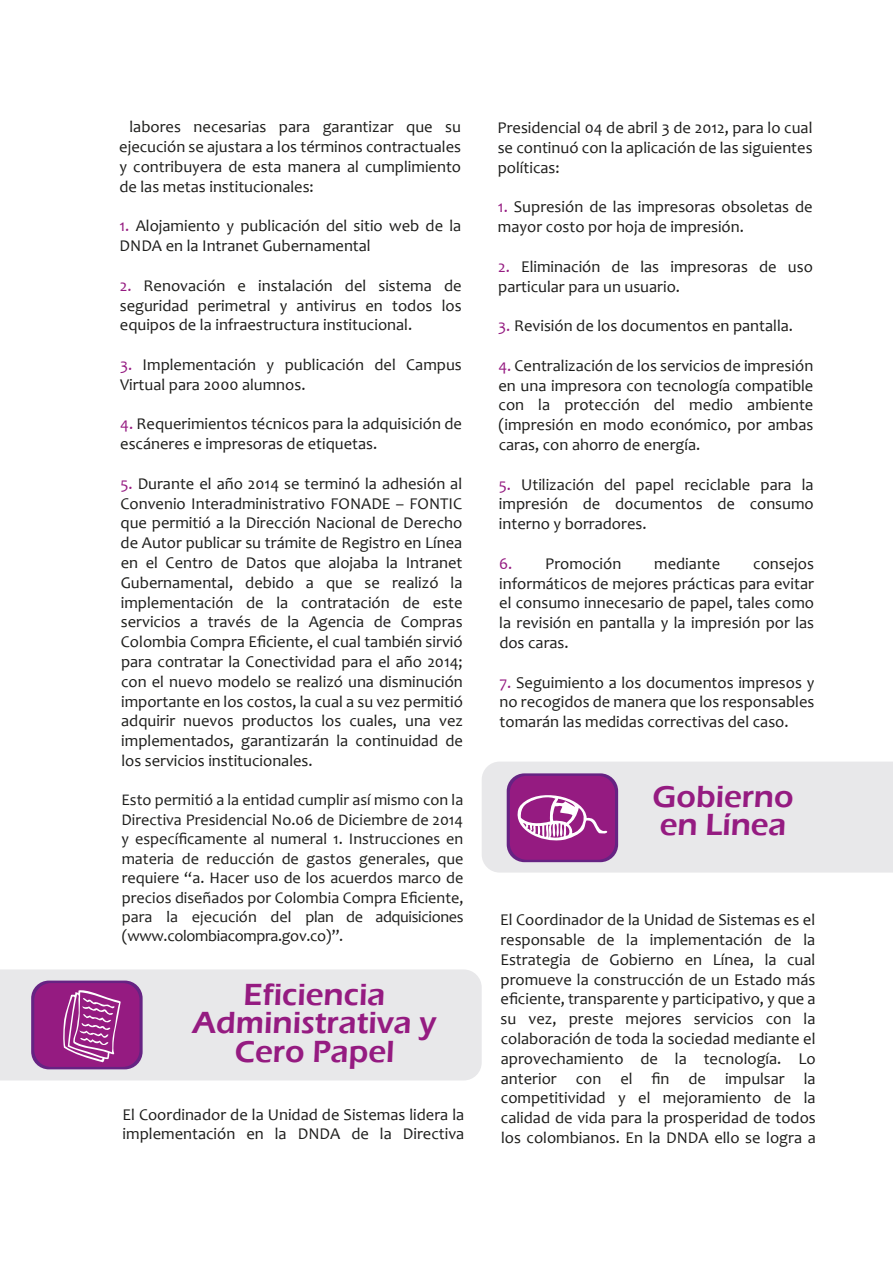
<style>
.page{position:relative;width:893px;height:1263px;background:#fff}
.page>*{position:absolute;margin:0;border:0;box-sizing:border-box;transform-origin:0 0}
.t1{font:600 31.5px/28.5px "Eras ITC";color:#951b81;text-align:center}
.t2{font:16.5px/19.8px "Candara";color:#1d1d1b;text-align:justify}
.t3{font:16.2px/19.5px "Candara";letter-spacing:-.02em;color:#1d1d1b;text-align:justify}
.s1{color:#951b81}
</style>
<div class="page">
<div style="left:0;top:969px;width:482px;height:111px;background:#e8e8ea"></div>
<div style="left:31px;top:980px;width:112px;height:89px;background:#662383;border-radius:18px"></div>
<div style="left:34px;top:983px;width:106px;height:84px;background:#951b81;border-radius:17px"></div>
<div style="left:482px;top:762px;width:411px;height:110px;background:#e8e8ea"></div>
<div style="left:507px;top:773px;width:111px;height:89px;background:#662383;border-radius:18px"></div>
<div style="left:510px;top:776px;width:105px;height:84px;background:#951b81;border-radius:17px"></div>
<svg style="left:63px;top:990px;width:58px;height:72px"></svg>
<svg style="left:517px;top:795px;width:90px;height:46px"></svg>
<p class="t2" style="left:119px;top:117px;width:343px;text-indent:10px">labores necesarias para garantizar que su ejecución se ajustara a los términos contractuales y contribuyera de esta manera al cumplimiento de las metas institucionales:</p>
<p class="t2" style="left:120px;top:216px;width:343px"><span class="s1">1.</span> Alojamiento y publicación del sitio web de la<br>DNDA en la Intranet Gubernamental</p>
<p class="t2" style="left:120px;top:275px;width:343px"><span class="s1">2.</span> Renovación e instalación del sistema de seguridad perimetral y antivirus en todos los equipos de la infraestructura institucional.</p>
<p class="t2" style="left:120px;top:355px;width:343px"><span class="s1">3.</span> Implementación y publicación del Campus<br>Virtual para 2000 alumnos.</p>
<p class="t2" style="left:120px;top:414px;width:343px"><span class="s1">4.</span> Requerimientos técnicos para la adquisición de escáneres e impresoras de etiquetas.</p>
<p class="t2" style="left:120px;top:473px;width:344px"><span class="s1">5.</span> Durante el año 2014 se terminó la adhesión al Convenio Interadministrativo FONADE – FONTIC que permitió a la Dirección Nacional de Derecho de Autor publicar su trámite de Registro en Línea en el Centro de Datos que alojaba la Intranet Gubernamental, debido a que se realizó la implementación de la contratación de este servicios a través de la Agencia de Compras Colombia Compra Eficiente, el cual también sirvió para contratar la Conectividad para el año 2014; con el nuevo modelo se realizó una disminución importante en los costos, la cual a su vez permitió adquirir nuevos productos los cuales, una vez implementados, garantizarán la continuidad de los servicios institucionales.</p>
<p class="t3" style="left:121px;top:790px;width:344px">Esto permitió a la entidad cumplir así mismo con la Directiva Presidencial No.06 de Diciembre de 2014 y específicamente al numeral 1. Instrucciones en materia de reducción de gastos generales, que requiere “a. Hacer uso de los acuerdos marco de precios diseñados por Colombia Compra Eficiente, para la ejecución del plan de adquisiciones (www.colombiacompra.gov.co)”.</p>
<h1 class="t1" style="left:193px;top:980px;width:245px">Eficiencia<br>Administrativa y<br>Cero Papel</h1>
<p class="t2" style="left:123px;top:1104px;width:343px">El Coordinador de la Unidad de Sistemas lidera la implementación en la DNDA de la Directiva</p>
<p class="t2" style="left:498px;top:118px;width:316px">Presidencial 04 de abril 3 de 2012, para lo cual se continuó con la aplicación de las siguientes políticas:</p>
<p class="t2" style="left:498px;top:197px;width:316px"><span class="s1">1.</span> Supresión de las impresoras obsoletas de mayor costo por hoja de impresión.</p>
<p class="t2" style="left:498px;top:256px;width:316px"><span class="s1">2.</span> Eliminación de las impresoras de uso particular para un usuario.</p>
<p class="t2" style="left:498px;top:316px;width:296px"><span class="s1">3.</span> Revisión de los documentos en pantalla.</p>
<p class="t2" style="left:498px;top:355px;width:317px"><span class="s1">4.</span> Centralización de los servicios de impresión en una impresora con tecnología compatible con la protección del medio ambiente (impresión en modo económico, por ambas caras, con ahorro de energía.</p>
<p class="t2" style="left:499px;top:474px;width:316px"><span class="s1">5.</span> Utilización del papel reciclable para la impresión de documentos de consumo interno y borradores.</p>
<p class="t2" style="left:499px;top:553px;width:124px"><span class="s1">6.</span> Promoción</p>
<p class="t2" style="left:654px;top:553px;width:68px">mediante</p>
<p class="t2" style="left:499px;top:553px;width:317px;text-indent:254px">consejos informáticos de mejores prácticas para evitar el consumo innecesario de papel, tales como la revisión en pantalla y la impresión por las dos caras.</p>
<p class="t2" style="left:499px;top:672px;width:316px"><span class="s1">7.</span> Seguimiento a los documentos impresos y no recogidos de manera que los responsables tomarán las medidas correctivas del caso.</p>
<h1 class="t1" style="left:653px;top:782px;width:142px;text-align:left">Gobierno en Línea</h1>
<p class="t2" style="left:500px;top:910px;width:317px">El Coordinador de la Unidad de Sistemas es el responsable de la implementación de la Estrategia de Gobierno en Línea, la cual promueve la construcción de un Estado más eficiente, transparente y participativo, y que a su vez, preste mejores servicios con la colaboración de toda la sociedad mediante el aprovechamiento de la tecnología. Lo anterior con el fin de impulsar la competitividad y el mejoramiento de la calidad de vida para la prosperidad de todos los colombianos. En la DNDA ello se logra a</p>
</div>
